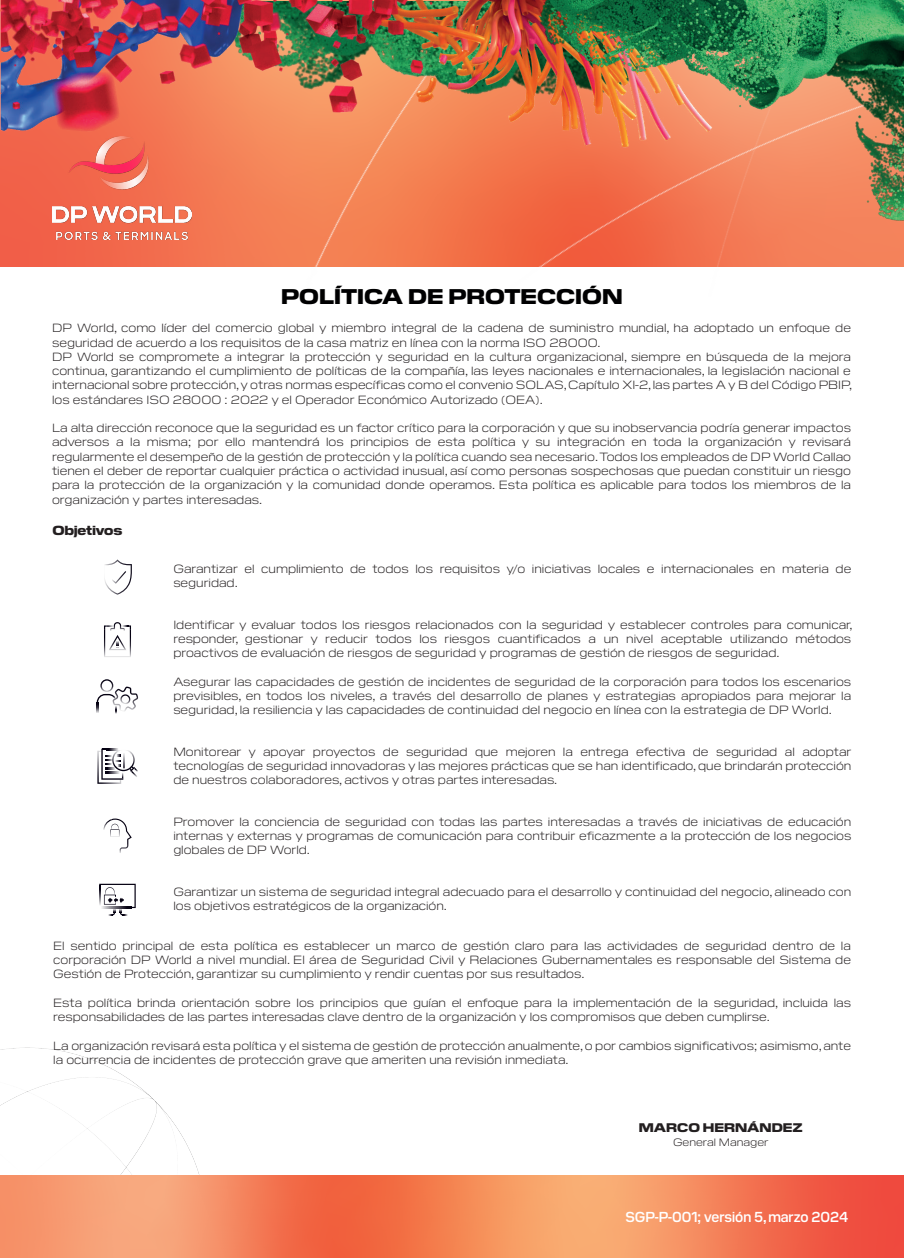
<style>
.page{position:relative;width:904px;height:1258px;background:#fff}
.page>*{position:absolute;margin:0;border:0;box-sizing:border-box;transform-origin:0 0}
.t1{font:800 21.25px "Pilat Wide";color:#000001}
.t2{font:600 14.44px "Pilat";color:#fff}
.t3{font:800 13.12px "Pilat Wide";color:#231f20}
.t4{font:800 12.5px "Pilat Wide";color:#231f20}
.t5{font:300 11.88px/14.2px "Pilat Wide";color:#231f20;text-align:justify}
.t6{font:300 10.62px "Pilat Wide";color:#231f20}
</style>
<div class="page">
<svg style="left:1px;top:222px;width:293px;height:45px;background:#f26e4e"></svg>
<img style="left:294px;top:222px;width:609px;height:45px">
<img style="left:0;top:0;width:904px;height:222px">
<img style="left:0;top:883px;width:200px;height:292px">
<svg style="left:104px;top:622px;width:27px;height:35px"></svg>
<svg style="left:104px;top:559px;width:28px;height:36px"></svg>
<svg style="left:97px;top:679px;width:41px;height:34px"></svg>
<svg style="left:99px;top:884px;width:37px;height:31px"></svg>
<svg style="left:103px;top:818px;width:29px;height:35px"></svg>
<svg style="left:97px;top:749px;width:41px;height:35px"></svg>
<svg style="left:0;top:1175px;width:904px;height:83px;background:#f4845c"></svg>
<img style="left:53px;top:137px;width:138px;height:102px">
<h1 class="t1" style="left:281px;top:281px;width:343px">POLÍTICA DE PROTECCIÓN</h1>
<p class="t5" style="left:52px;top:320px;width:801px;text-align:left">DP World, como líder del comercio global y miembro integral de la cadena de suministro mundial, ha adoptado un enfoque de seguridad de acuerdo a los requisitos de la casa matriz en línea con la norma ISO 28000.<br>DP World se compromete a integrar la protección y seguridad en la cultura organizacional, siempre en búsqueda de la mejora continua, garantizando el cumplimiento de políticas de la compañía, las leyes nacionales e internacionales, la legislación nacional e internacional sobre protección, y otras normas específicas como el convenio SOLAS, Capítulo XI-2, las partes A y B del Código PBIP, los estándares ISO 28000 : 2022 y el Operador Económico Autorizado (OEA).</p>
<p class="t5" style="left:52px;top:420px;width:800px">La alta dirección reconoce que la seguridad es un factor crítico para la corporación y que su inobservancia podría generar impactos adversos a la misma; por ello mantendrá los principios de esta política y su integración en toda la organización y revisará regularmente el desempeño de la gestión de protección y la política cuando sea necesario. Todos los empleados de DP World Callao tienen el deber de reportar cualquier práctica o actividad inusual, así como personas sospechosas que puedan constituir un riesgo para la protección de la organización y la comunidad donde operamos. Esta política es aplicable para todos los miembros de la organización y partes interesadas.</p>
<p class="t3" style="left:53px;top:521px;width:71px">Objetivos</p>
<p class="t5" style="left:173px;top:561px;width:679px">Garantizar el cumplimiento de todos los requisitos y/o iniciativas locales e internacionales en materia de seguridad.</p>
<p class="t5" style="left:173px;top:616px;width:680px">Identificar y evaluar todos los riesgos relacionados con la seguridad y establecer controles para comunicar, responder, gestionar y reducir todos los riesgos cuantificados a un nivel aceptable utilizando métodos proactivos de evaluación de riesgos de seguridad y programas de gestión de riesgos de seguridad.</p>
<p class="t5" style="left:173px;top:673px;width:679px">Asegurar las capacidades de gestión de incidentes de seguridad de la corporación para todos los escenarios previsibles, en todos los niveles, a través del desarrollo de planes y estrategias apropiados para mejorar la seguridad, la resiliencia y las capacidades de continuidad del negocio en línea con la estrategia de DP World.</p>
<p class="t5" style="left:173px;top:743px;width:679px">Monitorear y apoyar proyectos de seguridad que mejoren la entrega efectiva de seguridad al adoptar tecnologías de seguridad innovadoras y las mejores prácticas que se han identificado, que brindarán protección de nuestros colaboradores, activos y otras partes interesadas.</p>
<p class="t5" style="left:173px;top:813px;width:679px">Promover la conciencia de seguridad con todas las partes interesadas a través de iniciativas de educación internas y externas y programas de comunicación para contribuir eficazmente a la protección de los negocios globales de DP World.</p>
<p class="t5" style="left:173px;top:883px;width:679px">Garantizar un sistema de seguridad integral adecuado para el desarrollo y continuidad del negocio, alineado con los objetivos estratégicos de la organización.</p>
<p class="t5" style="left:53px;top:937px;width:799px">El sentido principal de esta política es establecer un marco de gestión claro para las actividades de seguridad dentro de la corporación DP World a nivel mundial. El área de Seguridad Civil y Relaciones Gubernamentales es responsable del Sistema de Gestión de Protección, garantizar su cumplimiento y rendir cuentas por sus resultados.</p>
<p class="t5" style="left:53px;top:994px;width:799px">Esta política brinda orientación sobre los principios que guían el enfoque para la implementación de la seguridad, incluida las responsabilidades de las partes interesadas clave dentro de la organización y los compromisos que deben cumplirse.</p>
<p class="t5" style="left:53px;top:1037px;width:799px">La organización revisará esta política y el sistema de gestión de protección anualmente, o por cambios significativos; asimismo, ante la ocurrencia de incidentes de protección grave que ameriten una revisión inmediata.</p>
<p class="t4" style="left:638px;top:1118px;width:165px">MARCO HERNÁNDEZ</p>
<p class="t6" style="left:673px;top:1135px;width:97px">General Manager</p>
<p class="t2" style="left:625px;top:1206px;width:224px">SGP-P-001; versión 5, marzo 2024</p>
</div>
